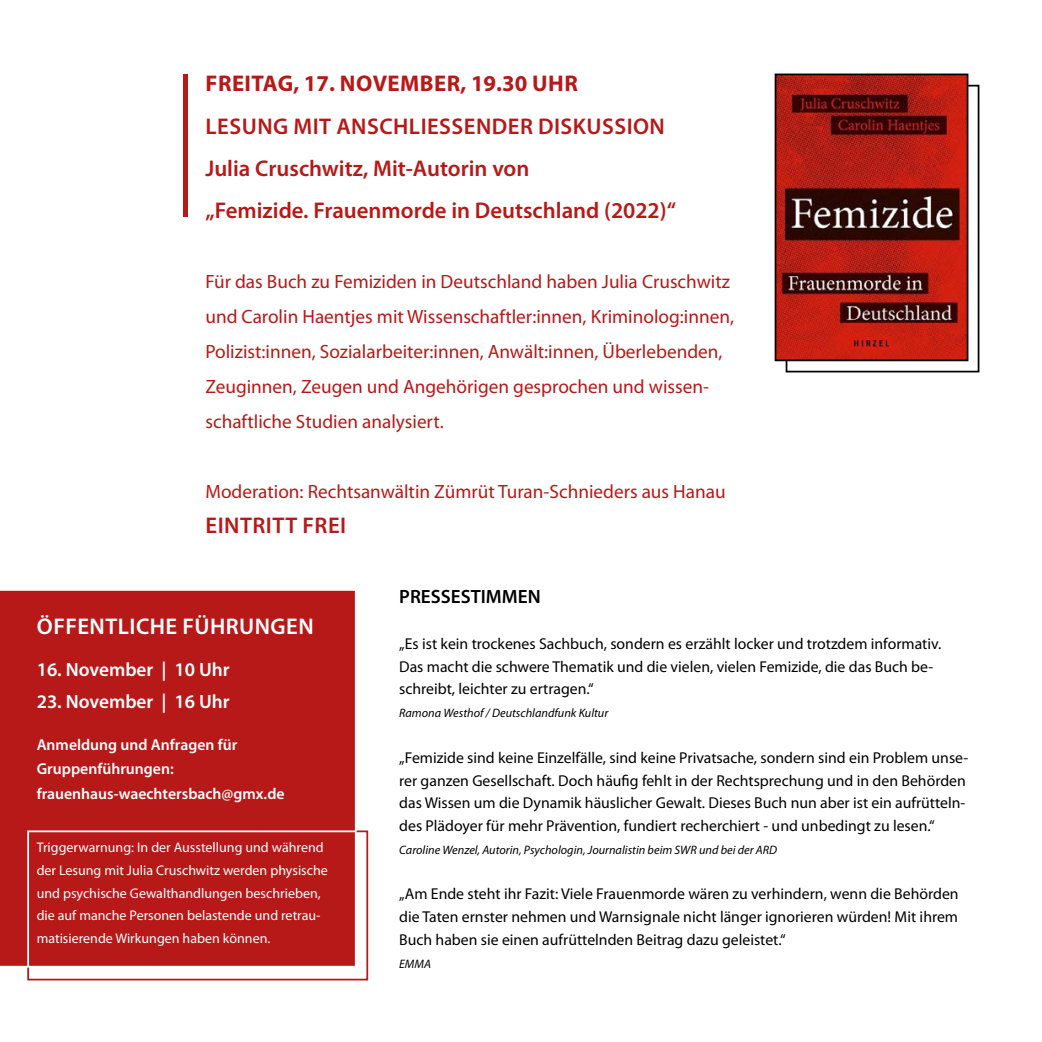
<style>
.page{position:relative;width:1042px;height:1042px;background:#fff}
.page>*{position:absolute;margin:0;border:0;box-sizing:border-box;transform-origin:0 0}
.t1{font:600 22.75px/42px "Myriad Pro";color:#b71918}
.t2{font:700 22.75px "Myriad Pro";letter-spacing:.02em;color:#b71918}
.t3{font:600 22.75px "Myriad Pro";letter-spacing:.02em;color:#fff}
.t4{font:600 22.75px "Myriad Pro";letter-spacing:.02em;color:#b71918}
.t5{font:19.25px/35px "Myriad Pro";color:#b71918}
.t6{font:600 19.25px "Myriad Pro";color:#fff}
.t7{font:600 19.25px "Myriad Pro";color:#000}
.t8{font:15.75px/22.8px "Myriad Pro";color:#000}
.t9{font:600 15.75px/24.5px "Myriad Pro";color:#fff}
.t10{font:14px/22.8px "Myriad Pro";color:#fff}
.t11{font:italic 12.25px "Myriad Pro";color:#000}
</style>
<div class="page">
<div style="left:27px;top:830px;width:341px;height:150px;border:2px solid #b71918"></div>
<div style="left:0;top:590px;width:357px;height:377px;background:#b71918"></div>
<div style="left:785px;top:85px;width:194px;height:287px;border:2px solid #000"></div>
<img style="left:777px;top:77px;width:188px;height:281px">
<div style="left:774px;top:74px;width:194px;height:287px;border:2px solid #000"></div>
<div style="left:183px;top:74px;width:5px;height:143px;background:#b71918"></div>
<h1 class="t2" style="left:206px;top:69px;width:374px">FREITAG, 17. NOVEMBER, 19.30 UHR</h1>
<h1 class="t1" style="left:205px;top:104px;width:472px">LESUNG MIT ANSCHLIESSENDER DISKUSSION<br>Julia Cruschwitz, Mit-Autorin von<br>„Femizide. Frauenmorde in Deutschland (2022)“</h1>
<p class="t5" style="left:205px;top:263px;width:530px">Für das Buch zu Femiziden in Deutschland haben Julia Cruschwitz und Carolin Haentjes mit Wissenschaftler:innen, Kriminolog:innen, Polizist:innen, Sozialarbeiter:innen, Anwält:innen, Überlebenden, Zeuginnen, Zeugen und Angehörigen gesprochen und wissen&shy;schaftliche Studien analysiert.</p>
<p class="t5" style="left:205px;top:473px;width:522px">Moderation: Rechtsanwältin Zümrüt Turan-Schnieders aus Hanau</p>
<h1 class="t4" style="left:206px;top:510px;width:142px">EINTRITT FREI</h1>
<h1 class="t3" style="left:37px;top:612px;width:278px">ÖFFENTLICHE FÜHRUNGEN</h1>
<p class="t6" style="left:37px;top:657px;width:195px">16. November | 10 Uhr</p>
<p class="t6" style="left:37px;top:689px;width:195px">23. November | 16 Uhr</p>
<p class="t9" style="left:37px;top:731px;width:249px">Anmeldung und Anfragen für<br>Gruppenführungen: frauenhaus-waechtersbach@gmx.de</p>
<p class="t10" style="left:37px;top:836px;width:293px">Triggerwarnung: In der Ausstellung und während der Lesung mit Julia Cruschwitz werden physische und psychische Gewalthandlungen beschrieben, die auf manche Personen belastende und retrau&shy;matisierende Wirkungen haben können.</p>
<p class="t7" style="left:399px;top:585px;width:143px">PRESSESTIMMEN</p>
<p class="t8" style="left:399px;top:632px;width:543px">„Es ist kein trockenes Sachbuch, sondern es erzählt locker und trotzdem informativ.<br>Das macht die schwere Thematik und die vielen, vielen Femizide, die das Buch be&shy;schreibt, leichter zu ertragen.“</p>
<p class="t11" style="left:399px;top:705px;width:211px">Ramona Westhof / Deutschlandfunk Kultur</p>
<p class="t8" style="left:399px;top:746px;width:571px">„Femizide sind keine Einzelfälle, sind keine Privatsache, sondern sind ein Problem unse&shy;rer ganzen Gesellschaft. Doch häufig fehlt in der Rechtsprechung und in den Behörden das Wissen um die Dynamik häuslicher Gewalt. Dieses Buch nun aber ist ein aufrütteln&shy;des Plädoyer für mehr Prävention, fundiert recherchiert - und unbedingt zu lesen.“</p>
<p class="t11" style="left:399px;top:842px;width:379px">Caroline Wenzel, Autorin, Psychologin, Journalistin beim SWR und bei der ARD</p>
<p class="t8" style="left:399px;top:882px;width:561px;text-align:justify">„Am Ende steht ihr Fazit: Viele Frauenmorde wären zu verhindern, wenn die Behörden die Taten ernster nehmen und Warnsignale nicht länger ignorieren würden! Mit ihrem Buch haben sie einen aufrüttelnden Beitrag dazu geleistet.“</p>
<p class="t11" style="left:399px;top:956px;width:33px">EMMA</p>
</div>
